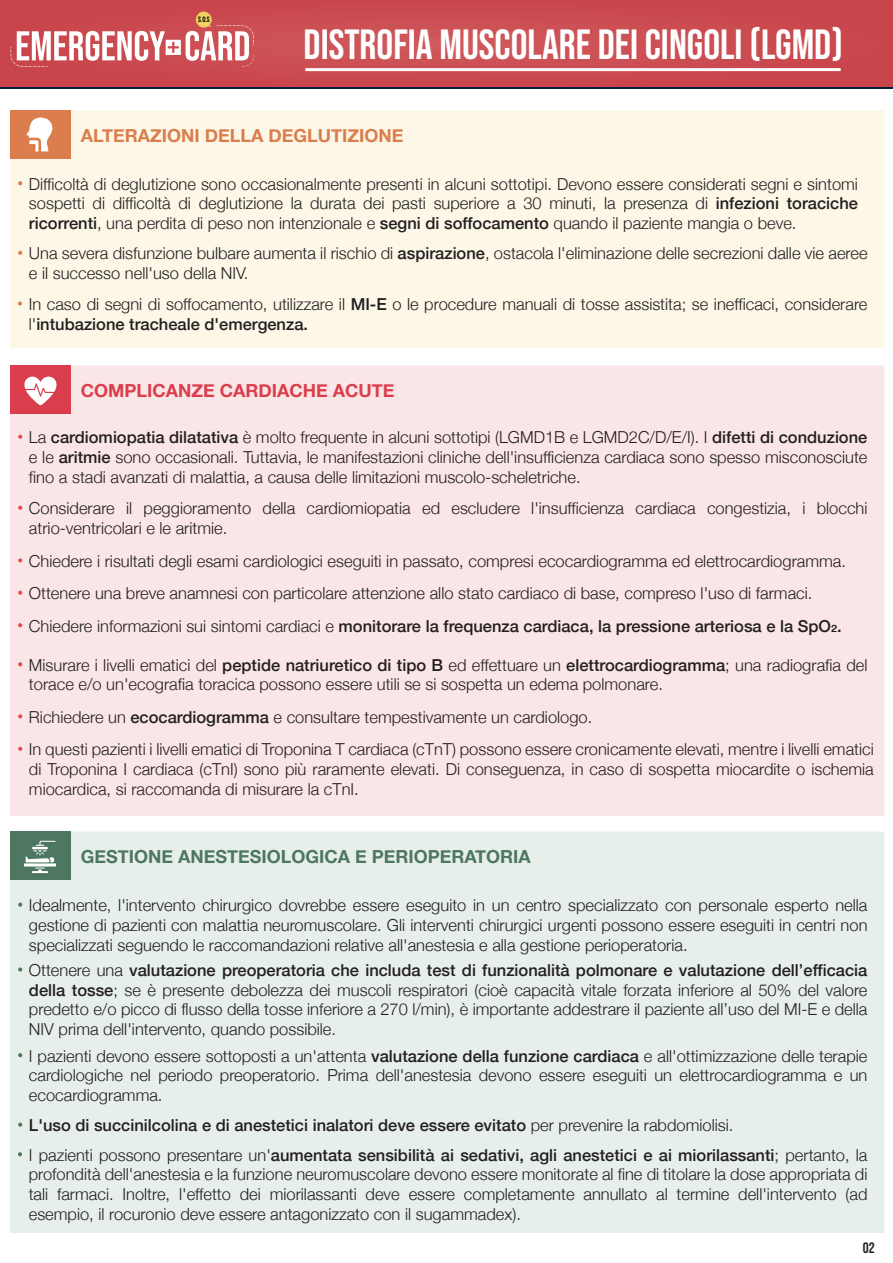
<style>
.page{position:relative;width:893px;height:1263px;background:#fff}
.page>*{position:absolute;margin:0;border:0;box-sizing:border-box;transform-origin:0 0}
.t1{font:42px "Bebas Neue";color:#fff}
.t2{font:700 18px "Helvetica Neue";color:#4e7761}
.t3{font:700 18px "Helvetica Neue";color:#db7d4c}
.t4{font:700 18px "Helvetica Neue";color:#da3e4d}
.t5{font:300 16.5px/19.8px "Helvetica Neue";color:#231f20}
.t6{font:500 16.5px/29.5px "Helvetica Neue";color:#231f20}
.t7{font:15px "Bebas Neue";color:#231f20}
.t8{font:7.8px "Bebas Neue";color:#010101}
.s1{font-weight:500}
.s2{font-weight:300}
</style>
<div class="page">
<div style="left:0;top:0;width:893px;height:88px;background:#ca4a4f"></div>
<svg style="left:11px;top:12px;width:243px;height:55px"></svg>
<hr style="left:0;top:87px;width:893px;height:1px;background:#0b1b3d">
<hr style="left:305px;top:68px;width:536px;height:3px;background:#fff">
<div style="left:10px;top:110px;width:874px;height:238px;background:#fcf7e7"></div>
<svg style="left:18px;top:181px;width:4px;height:4px"></svg>
<svg style="left:18px;top:251px;width:4px;height:4px"></svg>
<svg style="left:18px;top:301px;width:4px;height:5px"></svg>
<div style="left:10px;top:110px;width:61px;height:49px;background:#db7d4c"></div>
<svg style="left:26px;top:117px;width:27px;height:34px"></svg>
<div style="left:10px;top:365px;width:874px;height:451px;background:#fae6e7"></div>
<svg style="left:18px;top:435px;width:4px;height:4px"></svg>
<svg style="left:18px;top:506px;width:4px;height:4px"></svg>
<svg style="left:18px;top:558px;width:4px;height:4px"></svg>
<svg style="left:18px;top:591px;width:4px;height:4px"></svg>
<svg style="left:18px;top:623px;width:4px;height:4px"></svg>
<svg style="left:18px;top:662px;width:4px;height:4px"></svg>
<svg style="left:18px;top:714px;width:4px;height:4px"></svg>
<svg style="left:18px;top:747px;width:4px;height:4px"></svg>
<div style="left:10px;top:365px;width:61px;height:49px;background:#da3e4d"></div>
<svg style="left:24px;top:376px;width:33px;height:29px"></svg>
<div style="left:10px;top:832px;width:874px;height:401px;background:#e7efeb"></div>
<svg style="left:18px;top:902px;width:4px;height:5px"></svg>
<svg style="left:18px;top:967px;width:4px;height:4px"></svg>
<svg style="left:18px;top:1053px;width:4px;height:4px"></svg>
<div style="left:10px;top:832px;width:61px;height:48px;background:#4e7761"></div>
<hr style="left:24px;top:863px;width:32px;height:3px;background:#fff">
<svg style="left:26px;top:841px;width:30px;height:32px"></svg>
<svg style="left:18px;top:1122px;width:4px;height:5px"></svg>
<svg style="left:18px;top:1152px;width:4px;height:4px"></svg>
<p class="t8" style="left:198px;top:15px;width:13px">S.0.S</p>
<h1 class="t1" style="left:304px;top:21px;width:541px">DISTROFIA MUSCOLARE DEI CINGOLI (LGMD)</h1>
<p class="t3" style="left:81px;top:121px;width:324px">ALTERAZIONI DELLA DEGLUTIZIONE</p>
<p class="t5" style="left:29px;top:173px;width:830px;text-align:justify">Difficoltà di deglutizione sono occasionalmente presenti in alcuni sottotipi. Devono essere considerati segni e sintomi sospetti di difficoltà di deglutizione la durata dei pasti superiore a 30 minuti, la presenza di <span class="s1">infezioni toraciche ricorrenti</span>, una perdita di peso non intenzionale e <span class="s1">segni di soffocamento</span> quando il paziente mangia o beve.</p>
<p class="t5" style="left:29px;top:242px;width:840px">Una severa disfunzione bulbare aumenta il rischio di <span class="s1">aspirazione</span>, ostacola l'eliminazione delle secrezioni dalle vie aeree e il successo nell'uso della NIV.</p>
<p class="t5" style="left:29px;top:293px;width:840px">In caso di segni di soffocamento, utilizzare il <span class="s1">MI-E</span> o le procedure manuali di tosse assistita; se inefficaci, considerare l'<span class="s1">intubazione tracheale d'emergenza.</span></p>
<p class="t4" style="left:81px;top:376px;width:315px">COMPLICANZE CARDIACHE ACUTE</p>
<p class="t5" style="left:29px;top:426px;width:840px;text-align:justify">La <span class="s1">cardiomiopatia dilatativa</span> è molto frequente in alcuni sottotipi (LGMD1B e LGMD2C/D/E/I). I <span class="s1">difetti di conduzione </span>e le <span class="s1">aritmie</span> sono occasionali. Tuttavia, le manifestazioni cliniche dell'insufficienza cardiaca sono spesso misconosciute fino a stadi avanzati di malattia, a causa delle limitazioni muscolo-scheletriche.</p>
<p class="t5" style="left:29px;top:497px;width:840px">Considerare il peggioramento della cardiomiopatia ed escludere l'insufficienza cardiaca congestizia, i blocchi atrio-ventricolari e le aritmie.</p>
<p class="t5" style="left:29px;top:543px;width:819px;line-height:32.4px">Chiedere i risultati degli esami cardiologici eseguiti in passato, compresi ecocardiogramma ed elettrocardiogramma.<br>Ottenere una breve anamnesi con particolare attenzione allo stato cardiaco di base, compreso l'uso di farmaci.<br>Chiedere informazioni sui sintomi cardiaci e <span class="s1">monitorare la frequenza cardiaca, la pressione arteriosa e la SpO₂.</span></p>
<p class="t5" style="left:29px;top:654px;width:840px">Misurare i livelli ematici del <span class="s1">peptide natriuretico di tipo B</span> ed effettuare un <span class="s1">elettrocardiogramma</span>; una radiografia del torace e/o un'ecografia toracica possono essere utili se si sospetta un edema polmonare.</p>
<p class="t5" style="left:29px;top:699px;width:846px;line-height:32.4px">Richiedere un <span class="s1">ecocardiogramma</span> e consultare tempestivamente un cardiologo.<br>In questi pazienti i livelli ematici di Troponina T cardiaca (cTnT) possono essere cronicamente elevati, mentre i livelli ematici</p>
<p class="t5" style="left:29px;top:758px;width:846px">di Troponina I cardiaca (cTnI) sono più raramente elevati. Di conseguenza, in caso di sospetta miocardite o ischemia miocardica, si raccomanda di misurare la cTnI.</p>
<p class="t2" style="left:81px;top:843px;width:451px">GESTIONE ANESTESIOLOGICA E PERIOPERATORIA</p>
<p class="t5" style="left:29px;top:894px;width:840px;text-align:justify">Idealmente, l'intervento chirurgico dovrebbe essere eseguito in un centro specializzato con personale esperto nella gestione di pazienti con malattia neuromuscolare. Gli interventi chirurgici urgenti possono essere eseguiti in centri non specializzati seguendo le raccomandazioni relative all'anestesia e alla gestione perioperatoria.</p>
<p class="t5" style="left:29px;top:959px;width:840px;text-align:justify">Ottenere una <span class="s1">valutazione preoperatoria che includa test di funzionalità polmonare e valutazione dell’efficacia della tosse</span>; se è presente debolezza dei muscoli respiratori (cioè capacità vitale forzata inferiore al 50% del valore predetto e/o picco di flusso della tosse inferiore a 270 l/min), è importante addestrare il paziente all’uso del MI-E e della NIV prima dell'intervento, quando possibile.</p>
<p class="t5" style="left:29px;top:1044px;width:840px;text-align:justify">I pazienti devono essere sottoposti a un'attenta <span class="s1">valutazione della funzione cardiaca</span> e all'ottimizzazione delle terapie cardiologiche nel periodo preoperatorio. Prima dell'anestesia devono essere eseguiti un elettrocardiogramma e un ecocardiogramma.</p>
<p class="t6" style="left:29px;top:1109px;width:840px">L'uso di succinilcolina e di anestetici inalatori deve essere evitato <span class="s2">per prevenire la rabdomiolisi.<br>I pazienti possono presentare un'</span>aumentata sensibilità ai sedativi, agli anestetici e ai miorilassanti<span class="s2">; pertanto, la</span></p>
<p class="t5" style="left:29px;top:1163px;width:840px;text-align:justify">profondità dell'anestesia e la funzione neuromuscolare devono essere monitorate al fine di titolare la dose appropriata di tali farmaci. Inoltre, l'effetto dei miorilassanti deve essere completamente annullato al termine dell'intervento (ad esempio, il rocuronio deve essere antagonizzato con il sugammadex).</p>
<p class="t7" style="left:863px;top:1239px;width:13px">02</p>
</div>
